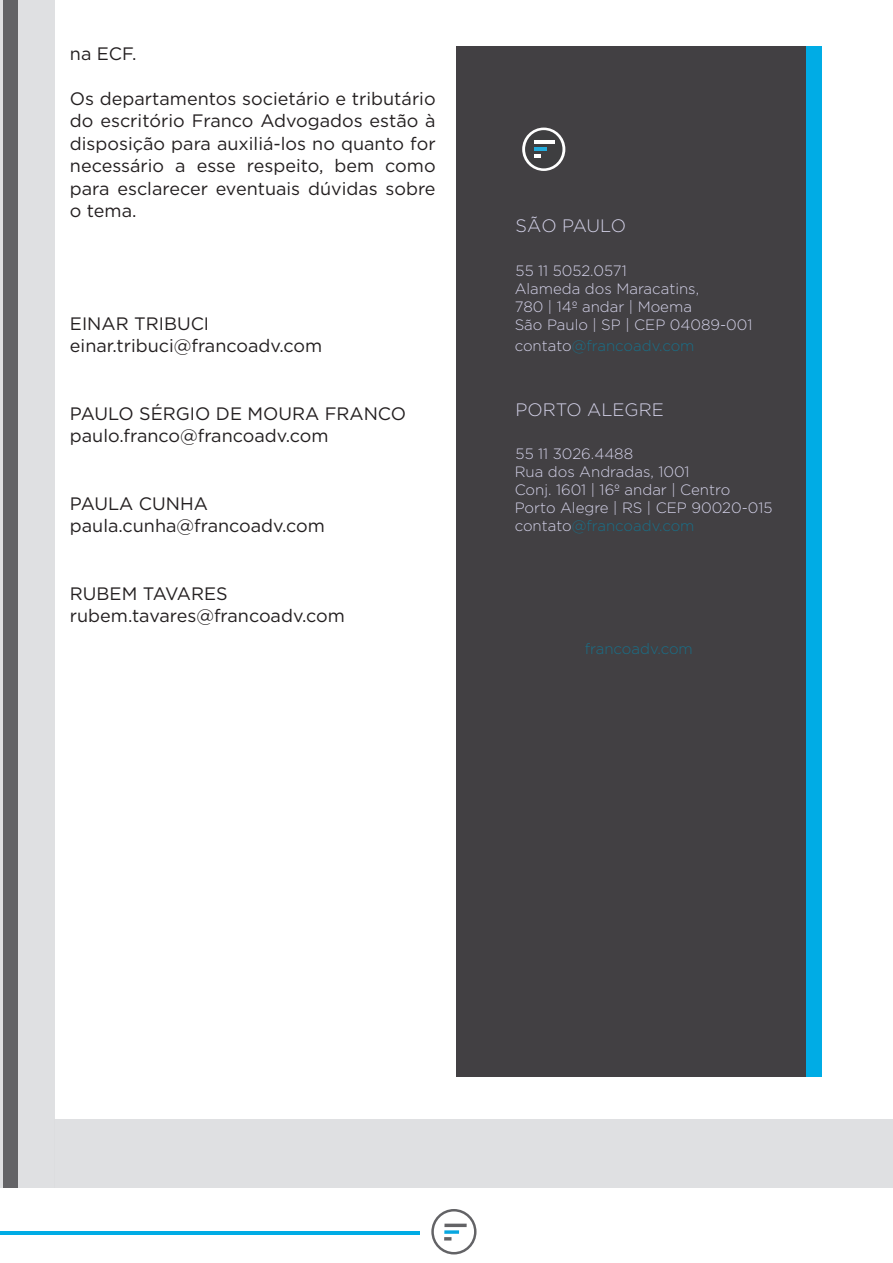
<style>
.page{position:relative;width:893px;height:1263px;background:#fff}
.page>*{position:absolute;margin:0;border:0;box-sizing:border-box;transform-origin:0 0}
.t1{font:18px/22.5px "Gotham HTF";color:#231f20;text-align:justify}
.t2{font:300 18px "Gotham HTF";color:#d3d1e8}
.t3{font:300 15px "Gotham HTF";color:#d3d1e8}
.t4{font:300 15px "Gotham HTF";color:#196f88}
.s1{color:#d3d1e8}
</style>
<div class="page">
<div style="left:0;top:0;width:54px;height:1187px;background:#dcdddf"></div>
<div style="left:3px;top:0;width:15px;height:1187px;background:#636366"></div>
<hr style="left:0;top:1231px;width:419px;height:3px;background:#00ace5">
<svg style="left:431px;top:1209px;width:45px;height:45px"></svg>
<div style="left:456px;top:46px;width:365px;height:1031px;background:#424043"></div>
<div style="left:806px;top:46px;width:15px;height:1031px;background:#00ace5"></div>
<svg style="left:522px;top:128px;width:43px;height:43px"></svg>
<div style="left:525px;top:130px;width:37px;height:38px;background:#3e3e40;border-radius:50%"></div>
<hr style="left:534px;top:141px;width:21px;height:3px;background:#fff">
<hr style="left:534px;top:147px;width:13px;height:4px;background:#23abdb">
<svg style="left:534px;top:154px;width:7px;height:4px"></svg>
<div style="left:54px;top:1119px;width:839px;height:68px;background:#dcdddf"></div>
<p class="t1" style="left:70px;top:42px;width:68px">na ECF.</p>
<p class="t1" style="left:70px;top:87px;width:367px">Os departamentos societário e tributário do escritório Franco Advogados estão à disposição para auxiliá-los no quanto for necessário a esse respeito, bem como para esclarecer eventuais dúvidas sobre o tema.</p>
<p class="t1" style="left:70px;top:312px;width:141px">EINAR TRIBUCI</p>
<p class="t1" style="left:70px;top:334px;width:254px">einar.tribuci@francoadv.com</p>
<p class="t1" style="left:70px;top:402px;width:338px">PAULO SÉRGIO DE MOURA FRANCO</p>
<p class="t1" style="left:70px;top:424px;width:260px">paulo.franco@francoadv.com</p>
<p class="t1" style="left:70px;top:492px;width:140px">PAULA CUNHA</p>
<p class="t1" style="left:70px;top:514px;width:257px">paula.cunha@francoadv.com</p>
<p class="t1" style="left:70px;top:582px;width:159px">RUBEM TAVARES</p>
<p class="t1" style="left:70px;top:604px;width:276px">rubem.tavares@francoadv.com</p>
<p class="t2" style="left:516px;top:216px;width:112px">SÃO PAULO</p>
<p class="t3" style="left:516px;top:262px;width:113px">55 11 5052.0571</p>
<p class="t3" style="left:515px;top:280px;width:186px">Alameda dos Maracatins,</p>
<p class="t3" style="left:515px;top:298px;width:179px">780 | 14º andar | Moema</p>
<p class="t3" style="left:515px;top:316px;width:239px">São Paulo | SP | CEP 04089-001</p>
<p class="t4" style="left:515px;top:338px;width:181px"><span class="s1">contato</span>@francoadv.com</p>
<p class="t2" style="left:516px;top:400px;width:150px">PORTO ALEGRE</p>
<p class="t3" style="left:516px;top:446px;width:119px">55 11 3026.4488</p>
<p class="t3" style="left:515px;top:464px;width:176px">Rua dos Andradas, 1001</p>
<p class="t3" style="left:515px;top:482px;width:217px">Conj. 1601 | 16º andar | Centro</p>
<p class="t3" style="left:515px;top:500px;width:259px">Porto Alegre | RS | CEP 90020-015</p>
<p class="t4" style="left:515px;top:518px;width:181px"><span class="s1">contato</span>@francoadv.com</p>
<p class="t4" style="left:585px;top:640px;width:110px">francoadv.com</p>
</div>
